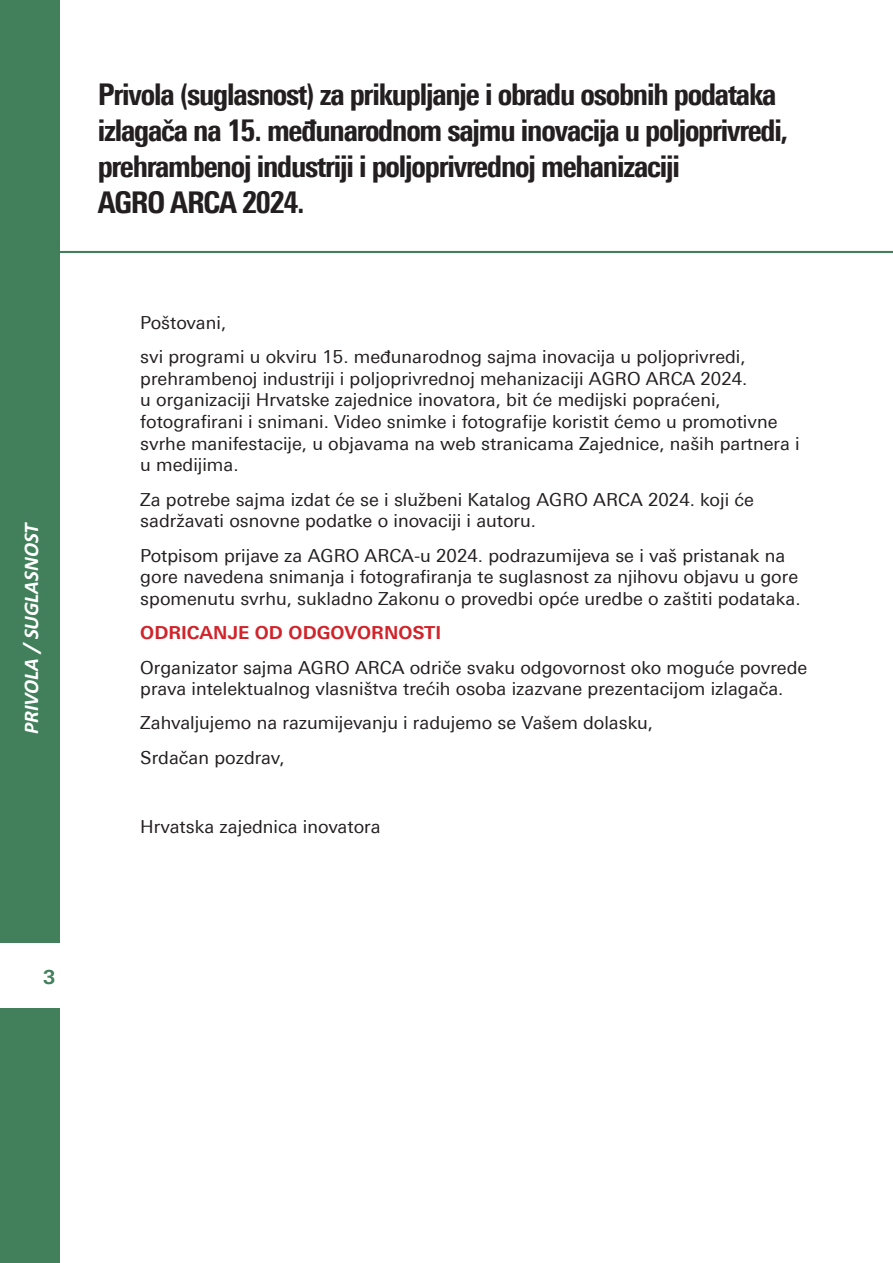
<style>
.page{position:relative;width:893px;height:1263px;background:#fff}
.page>*{position:absolute;margin:0;border:0;box-sizing:border-box;transform-origin:0 0}
.TEXT{font:800 condensed 30px/36px "Univers Next Pro";letter-spacing:-.04em;color:#231f20}
.t1{font:italic 700 21px "Calibri";letter-spacing:-.005em;color:#fff}
.t2{font:700 19.5px "Univers Next Pro";color:#42805c}
.t3{font:18px/21.6px "Univers Next Pro";color:#231f20}
.t4{font:700 18px "Univers Next Pro";color:#d1232a}
</style>
<div class="page">
<div style="left:0;top:0;width:60px;height:1263px;background:#42805c"></div>
<div style="left:0;top:943px;width:67px;height:65px;background:#fff"></div>
<hr style="left:60px;top:251px;width:833px;height:2px;background:#42805c">
<p class="t1" style="left:16px;top:734px;width:214px;rotate:-90deg">PRIVOLA / SUGLASNOST</p>
<p class="TEXT" style="left:98px;top:76px;width:692px">Privola (suglasnost) za prikupljanje i obradu osobnih podataka izlagača na 15. međunarodnom sajmu inovacija u poljoprivredi, prehrambenoj industriji i poljoprivrednoj mehanizaciji<br>AGRO ARCA 2024.</p>
<p class="t3" style="left:140px;top:312px;width:87px">Poštovani,</p>
<p class="t3" style="left:140px;top:346px;width:661px">svi programi u okviru 15. međunarodnog sajma inovacija u poljoprivredi, prehrambenoj industriji i poljoprivrednoj mehanizaciji AGRO ARCA 2024.<br>u organizaciji Hrvatske zajednice inovatora, bit će medijski popraćeni, fotografirani i snimani. Video snimke i fotografije koristit ćemo u promotivne svrhe manifestacije, u objavama na web stranicama Zajednice, naših partnera i u medijima.</p>
<p class="t3" style="left:140px;top:488px;width:615px">Za potrebe sajma izdat će se i službeni Katalog AGRO ARCA 2024. koji će sadržavati osnovne podatke o inovaciji i autoru.</p>
<p class="t3" style="left:140px;top:544px;width:662px">Potpisom prijave za AGRO ARCA-u 2024. podrazumijeva se i vaš pristanak na gore navedena snimanja i fotografiranja te suglasnost za njihovu objavu u gore spomenutu svrhu, sukladno Zakonu o provedbi opće uredbe o zaštiti podataka.</p>
<p class="t4" style="left:140px;top:622px;width:302px">ODRICANJE OD ODGOVORNOSTI</p>
<p class="t3" style="left:140px;top:656px;width:669px">Organizator sajma AGRO ARCA odriče svaku odgovornost oko moguće povrede prava intelektualnog vlasništva trećih osoba izazvane prezentacijom izlagača.</p>
<p class="t3" style="left:140px;top:712px;width:514px">Zahvaljujemo na razumijevanju i radujemo se Vašem dolasku,</p>
<p class="t3" style="left:140px;top:747px;width:146px">Srdačan pozdrav,</p>
<p class="t3" style="left:140px;top:815px;width:242px">Hrvatska zajednica inovatora</p>
<p class="t2" style="left:43px;top:966px;width:14px">3</p>
</div>
